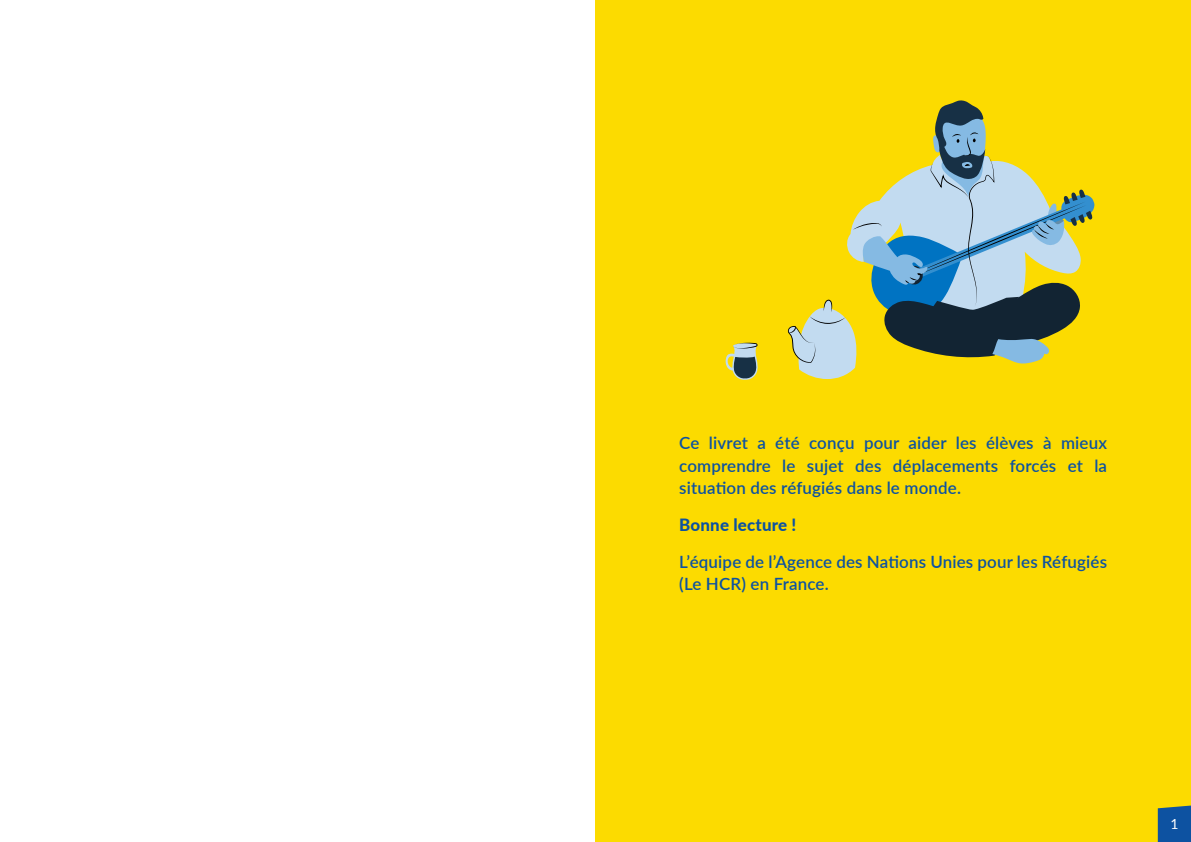
<style>
.page{position:relative;width:1191px;height:842px;background:#fff}
.page>*{position:absolute;margin:0;border:0;box-sizing:border-box;transform-origin:0 0}
.t1{font:600 16.9px/22.6px "Lato";letter-spacing:.01em;color:#0d52a1;text-align:justify}
.t2{font:800 16.9px "Lato";letter-spacing:.01em;color:#0d52a1}
.t3{font:13.9px "Lato";color:#fff}
</style>
<div class="page">
<div style="left:595px;top:0;width:596px;height:842px;background:#fcdb00"></div>
<svg style="left:787px;top:100px;width:307px;height:279px"></svg>
<svg style="left:725px;top:342px;width:33px;height:38px"></svg>
<svg style="left:1157px;top:805px;width:34px;height:37px"></svg>
<p class="t1" style="left:679px;top:431px;width:429px">Ce livret a été conçu pour aider les élèves à mieux comprendre le sujet des déplacements forcés et la situation des réfugiés dans le monde.</p>
<p class="t2" style="left:679px;top:512px;width:119px">Bonne lecture !</p>
<p class="t1" style="left:679px;top:550px;width:429px">L’équipe de l’Agence des Nations Unies pour les Réfugiés (Le HCR) en France.</p>
<p class="t3" style="left:1170px;top:814px;width:10px">1</p>
</div>
